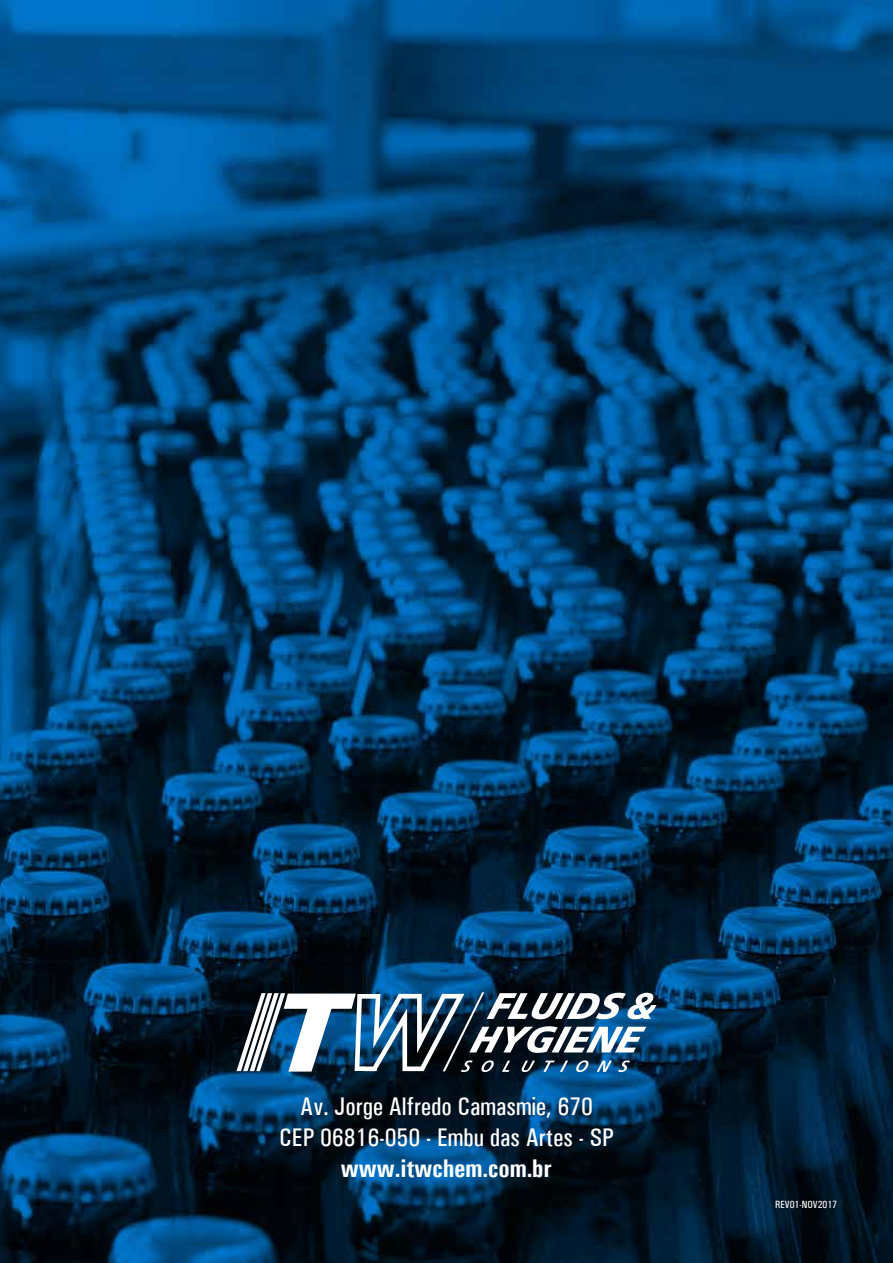
<style>
.page{position:relative;width:893px;height:1263px;background:#fff}
.page>*{position:absolute;margin:0;border:0;box-sizing:border-box;transform-origin:0 0}
.t1{font:500 condensed 25.5px/30.6px "Univers";color:#fff;text-align:center}
.t2{font:700 condensed 25.5px "Univers";color:#fff}
.t3{font:500 condensed 10.5px "Univers";color:#fff}
</style>
<div class="page">
<img style="left:0;top:0;width:893px;height:1263px">
<svg style="left:236px;top:992px;width:420px;height:80px"></svg>
<p class="t1" style="left:279px;top:1091px;width:336px">Av. Jorge Alfredo Camasmie, 670<br>CEP 06816-050 - Embu das Artes - SP</p>
<p class="t2" style="left:341px;top:1152px;width:213px">www.itwchem.com.br</p>
<p class="t3" style="left:775px;top:1198px;width:63px">REV01-NOV2017</p>
</div>
